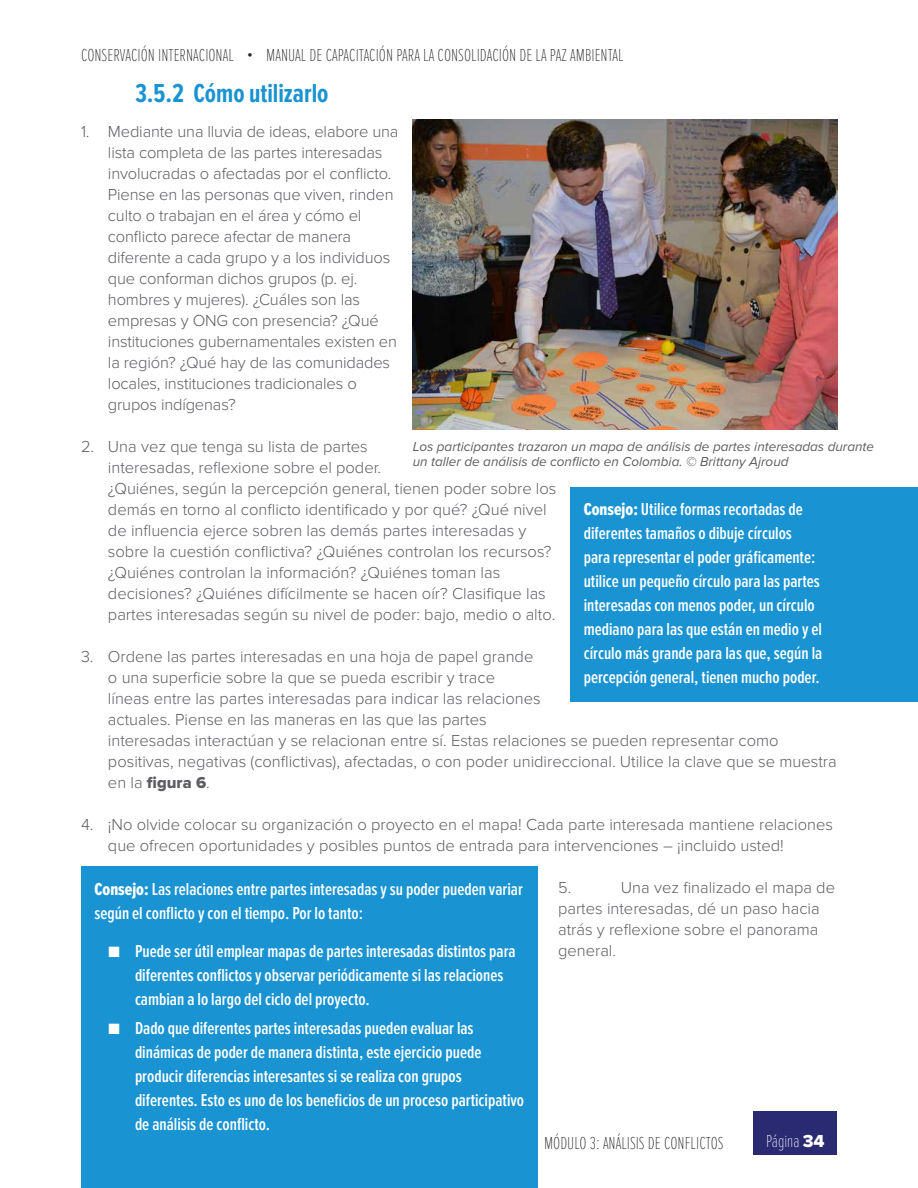
<style>
.page{position:relative;width:918px;height:1188px;background:#fff}
.page>*{position:absolute;margin:0;border:0;box-sizing:border-box;transform-origin:0 0}
.t1{font:700 27px "Proxima Nova Ex Cn";color:#1993d2}
.t2{font:600 18px/24px "Proxima Nova Ex Cn";color:#fff}
.t3{font:100 18px "Proxima Nova Ex Cn";color:#232427}
.t4{font:100 18px "Proxima Nova Ex Cn";color:#fff}
.t5{font:300 16.5px/21px "Proxima Nova";color:#5e5d62}
.t6{font:16.5px "Proxima Nova Extrabld";color:#5e5d62}
.t7{font:italic 13.5px/15px "Proxima Nova";color:#5d5d61}
.s1{font-family:"Proxima Nova";font-weight:300}
.s2{font-family:"Proxima Nova Ex Cn Extrabld";font-weight:400}
.s3{font-family:"Proxima Nova Extrabld";font-weight:400}
</style>
<div class="page">
<div style="left:754px;top:1112px;width:83px;height:43px;background:#2a2a72"></div>
<div style="left:570px;top:487px;width:348px;height:215px;background:#1993d2"></div>
<div style="left:81px;top:867px;width:457px;height:321px;background:#1993d2"></div>
<img style="left:413px;top:120px;width:425px;height:310px">
<p class="t3" style="left:81px;top:45px;width:370px">CONSERVACIÓN INTERNACIONAL • MAN UAL DE CAPACITACIÓN PARA LA CONSOLI</p>
<p class="t3" style="left:480px;top:45px;width:118px">DACIÓN DE LA PAZ AMBIENTAL</p>
<h1 class="t1" style="left:135px;top:78px;width:195px">3.5.2 Cómo utilizarlo</h1>
<p class="t5" style="left:108px;top:121px;width:292px;text-indent:-27px">1. Mediante una lluvia de ideas, elabore una lista completa de las partes interesadas involucradas o afectadas por el conflicto.<br>Piense en las personas que viven, rinden culto o trabajan en el área y cómo el conflicto parece afectar de manera diferente a cada grupo y a los individuos que conforman dichos grupos (p. ej. hombres y mujeres). ¿Cuáles son las empresas y ONG con presencia? ¿Qué instituciones gubernamentales existen en la región? ¿Qué hay de las comunidades locales, instituciones tradicionales o grupos indígenas?</p>
<p class="t5" style="left:108px;top:436px;width:450px;text-indent:-27px">2. Una vez que tenga su lista de partes<br>interesadas, reflexione sobre el poder.<br>¿Quiénes, según la percepción general, tienen poder sobre los demás en torno al conflicto identificado y por qué? ¿Qué nivel de influencia ejerce sobren las demás partes interesadas y sobre la cuestión conflictiva? ¿Quiénes controlan los recursos? ¿Quiénes controlan la información? ¿Quiénes toman las decisiones? ¿Quiénes difícilmente se hacen oír? Clasifique las partes interesadas según su nivel de poder: bajo, medio o alto.</p>
<p class="t5" style="left:108px;top:646px;width:730px;text-indent:-27px">3. Ordene las partes interesadas en una hoja de papel grande<br>o una superficie sobre la que se pueda escribir y trace<br>líneas entre las partes interesadas para indicar las relaciones<br>actuales. Piense en las maneras en las que las partes<br>interesadas interactúan y se relacionan entre sí. Estas relaciones se pueden representar como positivas, negativas (conflictivas), afectadas, o con poder unidireccional. Utilice la clave que se muestra</p>
<p class="t6" style="left:108px;top:773px;width:103px"><span class="s1">en la</span> figura 6<span class="s1">.</span></p>
<p class="t5" style="left:108px;top:814px;width:726px;text-indent:-27px">4. ¡No olvide colocar su organización o proyecto en el mapa! Cada parte interesada mantiene relaciones que ofrecen oportunidades y posibles puntos de entrada para intervenciones – ¡incluido usted!</p>
<p class="t5" style="left:558px;top:877px;width:15px">5.</p>
<p class="t7" style="left:413px;top:440px;width:463px">Los participantes trazaron un mapa de análisis de partes interesadas durante un taller de análisis de conflicto en Colombia. © Brittany Ajroud</p>
<p class="t2" style="left:584px;top:497px;width:240px"><span class="s2">Consejo:</span> Utilice formas recortadas de diferentes tamaños o dibuje círculos para representar el poder gráficamente: utilice un pequeño círculo para las partes interesadas con menos poder, un círculo mediano para las que están en medio y el círculo más grande para las que, según la percepción general, tienen mucho poder.</p>
<p class="t5" style="left:558px;top:877px;width:279px;text-indent:63px">Una vez finalizado el mapa de partes interesadas, dé un paso hacia atrás y reflexione sobre el panorama general.</p>
<p class="t2" style="left:94px;top:877px;width:430px"><span class="s2">Consejo:</span> Las relaciones entre partes interesadas y su poder pueden variar según el conflicto y con el tiempo. Por lo tanto:</p>
<p class="t2" style="left:135px;top:939px;width:382px;text-indent:-27px"><span class="s1">■</span> Puede ser útil emplear mapas de partes interesadas distintos para diferentes conflictos y observar periódicamente si las relaciones cambian a lo largo del ciclo del proyecto.</p>
<p class="t2" style="left:135px;top:1017px;width:391px;text-indent:-27px"><span class="s1">■</span> Dado que diferentes partes interesadas pueden evaluar las dinámicas de poder de manera distinta, este ejercicio puede producir diferencias interesantes si se realiza con grupos diferentes. Esto es uno de los beneficios de un proceso participativo de análisis de conflicto.</p>
<p class="t3" style="left:544px;top:1133px;width:181px">MÓDULO 3: ANÁLISIS DE CONFLICTOS</p>
<p class="t4" style="left:766px;top:1131px;width:60px">PÁGINA <span class="s3">34</span></p>
<p class="t4" style="left:771px;top:1131px;width:51px">PAGE <span class="s3">34</span></p>
</div>
